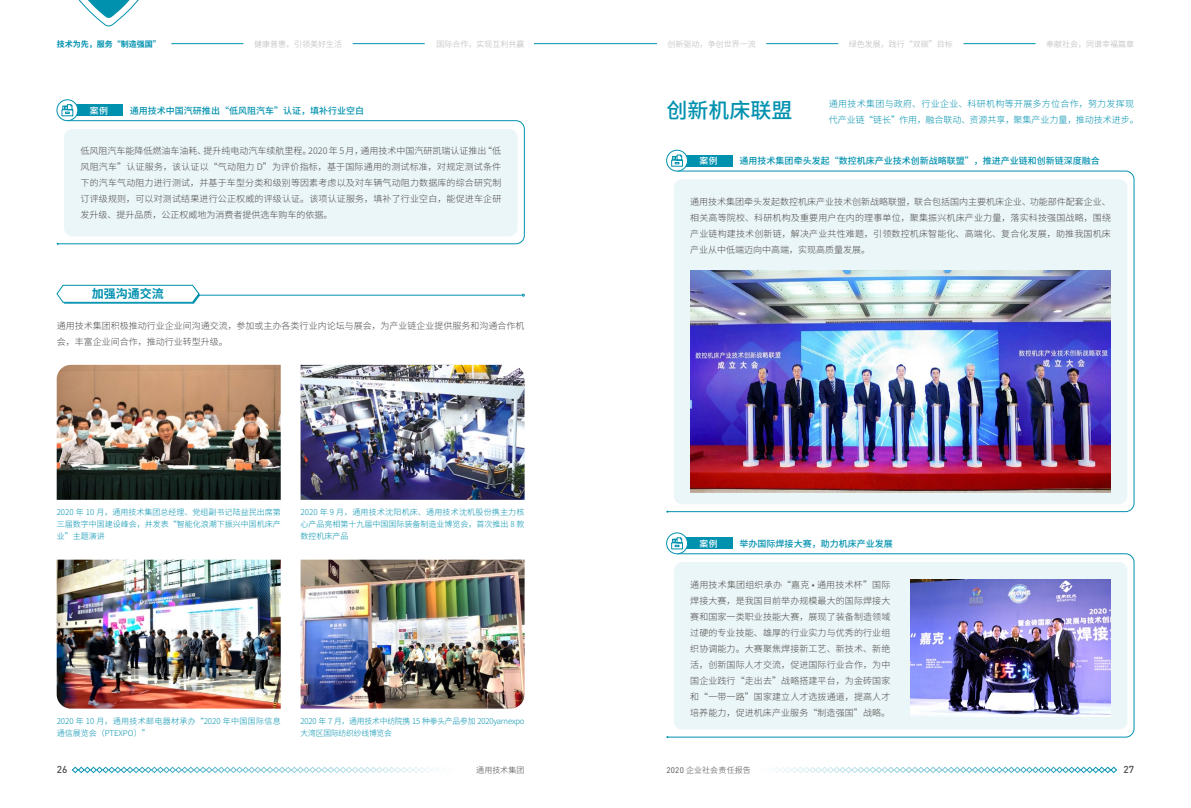
<style>
.page{position:relative;width:1191px;height:808px;background:#fff}
.page>*{position:absolute;margin:0;border:0;box-sizing:border-box;transform-origin:0 0}
.t1{font:500 21px "Source Han Sans CN";color:#0091af}
.t2{font:700 12px "Source Han Sans CN";color:#0091af}
.t3{font:500 10px "DIN";color:#4c4948}
.t4{font:300 9px/16px "Source Han Sans CN";color:#4c4948;text-align:justify}
.t5{font:500 9px "Source Han Sans CN";color:#0091af}
.t6{font:300 9px/16px "Source Han Sans CN";letter-spacing:.03em;color:#0091af}
.t7{font:500 8.9px "Source Han Sans CN";color:#fff}
.t8{font:300 8px/12px "Source Han Sans CN";color:#0091af;text-align:justify}
.t9{font:300 8px "Source Han Sans CN";color:#b5b6b6}
.t10{font:300 8px/12px "Source Han Sans CN";letter-spacing:-.02em;color:#0091af}
.t11{font:300 8px "Source Han Sans CN";letter-spacing:.02em;color:#4c4948}
.t12{font:700 8px "Source Han Sans CN";color:#0091af}
.s1{font-family:"DIN";font-weight:400}
</style>
<div class="page">
<hr style="left:534px;top:43px;width:123px;height:1px;background:#0091af">
<hr style="left:171px;top:43px;width:72px;height:1px;background:#0091af">
<hr style="left:963px;top:43px;width:72px;height:1px;background:#0091af">
<hr style="left:353px;top:43px;width:72px;height:1px;background:#0091af">
<hr style="left:766px;top:43px;width:72px;height:1px;background:#0091af">
<svg style="left:72px;top:766px;width:369px;height:7px"></svg>
<svg style="left:770px;top:766px;width:347px;height:7px"></svg>
<svg style="left:78px;top:0;width:61px;height:26px"></svg>
<img style="left:57px;top:365px;width:224px;height:135px">
<img style="left:300px;top:365px;width:224px;height:135px">
<img style="left:57px;top:560px;width:224px;height:149px">
<img style="left:300px;top:560px;width:224px;height:149px">
<div style="left:72px;top:105px;width:51px;height:11px;background:#0091af"></div>
<svg style="left:57px;top:120px;width:468px;height:124px;background:#e9f5f7"></svg>
<svg style="left:57px;top:100px;width:21px;height:21px"></svg>
<div style="left:57px;top:100px;width:21px;height:21px;border:1px solid #0091af;border-radius:50%"></div>
<svg style="left:61px;top:104px;width:12px;height:12px"></svg>
<hr style="left:199px;top:295px;width:323px;height:1px;background:#0091af">
<svg style="left:56px;top:285px;width:144px;height:19px"></svg>
<div style="left:682px;top:155px;width:50px;height:11px;background:#0091af"></div>
<div style="left:682px;top:538px;width:50px;height:11px;background:#0091af"></div>
<svg style="left:667px;top:171px;width:467px;height:341px"></svg>
<svg style="left:668px;top:553px;width:466px;height:185px"></svg>
<svg style="left:666px;top:150px;width:21px;height:21px"></svg>
<div style="left:666px;top:150px;width:22px;height:21px;border:1px solid #0091af;border-radius:50%"></div>
<svg style="left:671px;top:155px;width:12px;height:12px"></svg>
<svg style="left:666px;top:533px;width:21px;height:21px"></svg>
<div style="left:666px;top:533px;width:22px;height:21px;border:1px solid #0091af;border-radius:50%"></div>
<svg style="left:671px;top:537px;width:12px;height:12px"></svg>
<img style="left:910px;top:579px;width:201px;height:137px">
<img style="left:690px;top:271px;width:421px;height:222px">
<p class="t12" style="left:57px;top:39px;width:105px">技术为先，服务“制造强国”</p>
<p class="t9" style="left:254px;top:39px;width:89px">健康普惠，引领美好生活</p>
<p class="t9" style="left:436px;top:39px;width:90px">国际合作，实现互利共赢</p>
<p class="t9" style="left:667px;top:39px;width:89px">创新驱动，争创世界一流</p>
<p class="t9" style="left:849px;top:39px;width:105px">绿色发展，践行“双碳”目标</p>
<p class="t9" style="left:1046px;top:39px;width:89px">奉献社会，同谱幸福篇章</p>
<p class="t7" style="left:90px;top:105px;width:20px">案例</p>
<p class="t5" style="left:130px;top:105px;width:235px">通用技术中国汽研推出“低风阻汽车”认证，填补行业空白</p>
<p class="t4" style="left:81px;top:143px;width:422px">低风阻汽车能降低燃油车油耗、提升纯电动汽车续航里程。2020 年 5 月，通用技术中国汽研凯瑞认证推出“低风阻汽车”认证服务，该认证以“气动阻力 D”为评价指标，基于国际通用的测试标准，对规定测试条件下的汽车气动阻力进行测试，并基于车型分类和级别等因素考虑以及对车辆气动阻力数据库的综合研究制订评级规则，可以对测试结果进行公正权威的评级认证。该项认证服务，填补了行业空白，能促进车企研发升级、提升品质，公正权威地为消费者提供选车购车的依据。</p>
<h2 class="t2" style="left:92px;top:287px;width:73px">加强沟通交流</h2>
<p class="t4" style="left:57px;top:317px;width:469px">通用技术集团积极推动行业企业间沟通交流，参加或主办各类行业内论坛与展会，为产业链企业提供服务和沟通合作机会，丰富企业间合作，推动行业转型升级。</p>
<p class="t8" style="left:57px;top:507px;width:225px">2020 年 10 月，通用技术集团总经理、党组副书记陆益民出席第三届数字中国建设峰会，并发表“智能化浪潮下振兴中国机床产业”主题演讲</p>
<p class="t8" style="left:300px;top:507px;width:225px">2020 年 9 月，通用技术沈阳机床、通用技术沈机股份携主力核心产品亮相第十九届中国国际装备制造业博览会，首次推出 8 款数控机床产品</p>
<p class="t8" style="left:57px;top:715px;width:225px">2020 年 10 月，通用技术邮电器材承办“2020 年中国国际信息通信展览会（PTEXPO）”</p>
<p class="t10" style="left:300px;top:715px;width:225px">2020 年 7 月，通用技术中纺院携 15 种拳头产品参加 2020yarnexpo大湾区国际纺织纱线博览会</p>
<h1 class="t1" style="left:666px;top:98px;width:127px">创新机床联盟</h1>
<p class="t6" style="left:829px;top:96px;width:311px">通用技术集团与政府、行业企业、科研机构等开展多方位合作，努力发挥现代产业链“链长”作用，融合联动、资源共享，聚集产业力量，推动技术进步。</p>
<p class="t7" style="left:699px;top:156px;width:20px">案例</p>
<p class="t5" style="left:739px;top:156px;width:361px">通用技术集团牵头发起“数控机床产业技术创新战略联盟”，推进产业链和创新链深度融合</p>
<p class="t4" style="left:690px;top:194px;width:422px">通用技术集团牵头发起数控机床产业技术创新战略联盟，联合包括国内主要机床企业、功能部件配套企业、相关高等院校、科研机构及重要用户在内的理事单位，聚集振兴机床产业力量，落实科技强国战略，围绕产业链构建技术创新链，解决产业共性难题，引领数控机床智能化、高端化、复合化发展，助推我国机床产业从中低端迈向中高端，实现高质量发展。</p>
<p class="t7" style="left:699px;top:538px;width:20px">案例</p>
<p class="t5" style="left:739px;top:538px;width:154px">举办国际焊接大赛，助力机床产业发展</p>
<p class="t4" style="left:690px;top:576px;width:202px">通用技术集团组织承办“嘉克 • 通用技术杯”国际焊接大赛，是我国目前举办规模最大的国际焊接大赛和国家一类职业技能大赛，展现了装备制造领域过硬的专业技能、雄厚的行业实力与优秀的行业组织协调能力。大赛聚焦焊接新工艺、新技术、新绝活，创新国际人才交流，促进国际行业合作，为中国企业践行“走出去”战略搭建平台，为金砖国家和“一带一路”国家建立人才选拔通道，提高人才培养能力，促进机床产业服务“制造强国”战略。</p>
<p class="t3" style="left:57px;top:763px;width:12px">26</p>
<p class="t11" style="left:476px;top:765px;width:50px">通用技术集团</p>
<p class="t11" style="left:666px;top:765px;width:86px"><span class="s1">2020</span> 企业社会责任报告</p>
<p class="t3" style="left:1123px;top:763px;width:12px">27</p>
</div>
